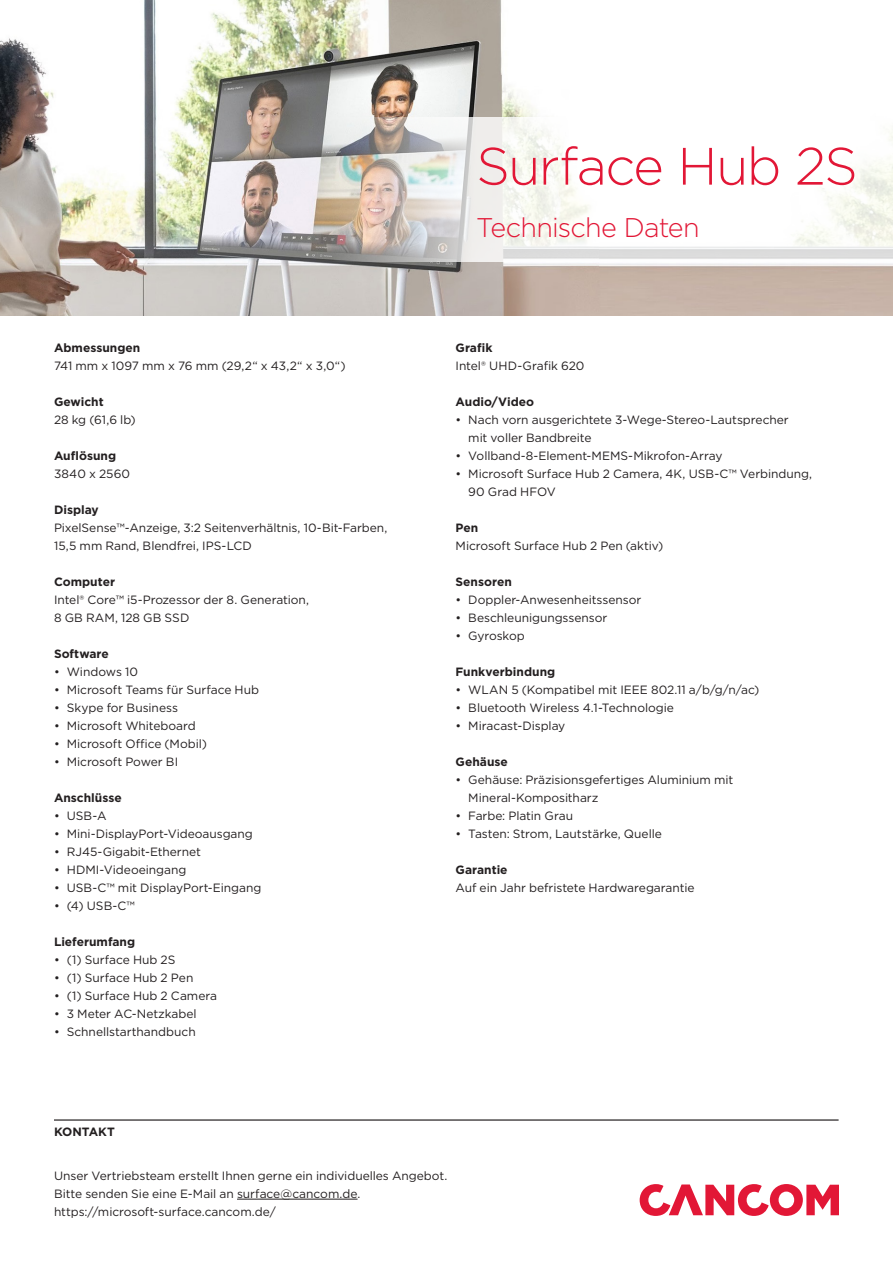
<style>
.page{position:relative;width:893px;height:1263px;background:#fff}
.page>*{position:absolute;margin:0;border:0;box-sizing:border-box;transform-origin:0 0}
.Headline_35pt{font:300 52.5px "Gotham";letter-spacing:-.03em;color:#e21736}
.Headline_35pt-2{font:300 27px "Gotham";letter-spacing:-.03em;color:#e21736}
.Fliesstext_ohneAbsat{font:12px/18px "Gotham";letter-spacing:-.005em;color:#231f20}
.Subheadline_8pt{font:700 12px "Gotham";color:#231f20}
.Tabelle_Headline_8pt{font:700 12px "Gotham";letter-spacing:-.005em;color:#231f20}
</style>
<div class="page">
<img style="left:0;top:0;width:893px;height:316px">
<svg style="left:332px;top:118px;width:561px;height:144px"></svg>
<svg style="left:640px;top:1184px;width:199px;height:32px"></svg>
<hr style="left:54px;top:1119px;width:785px;height:1px;background:#231f20">
<hr style="left:237px;top:1199px;width:121px;height:1px;background:#231f20">
<p class="Headline_35pt" style="left:476px;top:133px;width:383px">Surface Hub 2S</p>
<p class="Headline_35pt-2" style="left:476px;top:211px;width:225px">Technische Daten</p>
<p class="Subheadline_8pt" style="left:54px;top:340px;width:88px">Abmessungen</p>
<p class="Fliesstext_ohneAbsat" style="left:54px;top:356px;width:293px">741 mm x 1097 mm x 76 mm (29,2“ x 43,2“ x 3,0“)</p>
<p class="Subheadline_8pt" style="left:54px;top:394px;width:51px">Gewicht</p>
<p class="Fliesstext_ohneAbsat" style="left:54px;top:410px;width:83px">28 kg (61,6 lb)</p>
<p class="Subheadline_8pt" style="left:54px;top:448px;width:64px">Auflösung</p>
<p class="Fliesstext_ohneAbsat" style="left:54px;top:464px;width:78px">3840 x 2560</p>
<p class="Subheadline_8pt" style="left:54px;top:502px;width:46px">Display</p>
<p class="Fliesstext_ohneAbsat" style="left:54px;top:518px;width:335px">PixelSense™-Anzeige, 3:2 Seitenverhältnis, 10-Bit-Farben,<br>15,5 mm Rand, Blendfrei, IPS-LCD</p>
<p class="Subheadline_8pt" style="left:54px;top:574px;width:63px">Computer</p>
<p class="Fliesstext_ohneAbsat" style="left:54px;top:590px;width:257px">Intel® Core™ i5-Prozessor der 8. Generation,<br>8 GB RAM, 128 GB SSD</p>
<p class="Subheadline_8pt" style="left:54px;top:646px;width:56px">Software</p>
<p class="Fliesstext_ohneAbsat" style="left:54px;top:662px;width:86px">• Windows 10</p>
<p class="Fliesstext_ohneAbsat" style="left:54px;top:680px;width:207px">• Microsoft Teams für Surface Hub</p>
<p class="Fliesstext_ohneAbsat" style="left:54px;top:698px;width:125px">• Skype for Business</p>
<p class="Fliesstext_ohneAbsat" style="left:54px;top:716px;width:143px">• Microsoft Whiteboard</p>
<p class="Fliesstext_ohneAbsat" style="left:54px;top:734px;width:154px">• Microsoft Office (Mobil)</p>
<p class="Fliesstext_ohneAbsat" style="left:54px;top:752px;width:126px">• Microsoft Power BI</p>
<p class="Subheadline_8pt" style="left:54px;top:790px;width:69px">Anschlüsse</p>
<p class="Fliesstext_ohneAbsat" style="left:54px;top:806px;width:54px">• USB-A</p>
<p class="Fliesstext_ohneAbsat" style="left:54px;top:824px;width:200px">• Mini-DisplayPort-Videoausgang</p>
<p class="Fliesstext_ohneAbsat" style="left:54px;top:842px;width:148px">• RJ45-Gigabit-Ethernet</p>
<p class="Fliesstext_ohneAbsat" style="left:54px;top:860px;width:134px">• HDMI-Videoeingang</p>
<p class="Fliesstext_ohneAbsat" style="left:54px;top:878px;width:209px">• USB-C™ mit DisplayPort-Eingang</p>
<p class="Fliesstext_ohneAbsat" style="left:54px;top:896px;width:82px">• (4) USB-C™</p>
<p class="Subheadline_8pt" style="left:54px;top:934px;width:83px">Lieferumfang</p>
<p class="Fliesstext_ohneAbsat" style="left:54px;top:950px;width:123px">• (1) Surface Hub 2S</p>
<p class="Fliesstext_ohneAbsat" style="left:54px;top:968px;width:141px">• (1) Surface Hub 2 Pen</p>
<p class="Fliesstext_ohneAbsat" style="left:54px;top:986px;width:165px">• (1) Surface Hub 2 Camera</p>
<p class="Fliesstext_ohneAbsat" style="left:54px;top:1004px;width:144px">• 3 Meter AC-Netzkabel</p>
<p class="Fliesstext_ohneAbsat" style="left:54px;top:1022px;width:143px">• Schnellstarthandbuch</p>
<p class="Subheadline_8pt" style="left:456px;top:340px;width:38px">Grafik</p>
<p class="Fliesstext_ohneAbsat" style="left:456px;top:356px;width:130px">Intel® UHD-Grafik 620</p>
<p class="Subheadline_8pt" style="left:456px;top:394px;width:80px">Audio/Video</p>
<p class="Fliesstext_ohneAbsat" style="left:468px;top:410px;width:322px;text-indent:-13px">• Nach vorn ausgerichtete 3-Wege-Stereo-Lautsprecher mit voller Bandbreite</p>
<p class="Fliesstext_ohneAbsat" style="left:456px;top:446px;width:268px">• Vollband-8-Element-MEMS-Mikrofon-Array</p>
<p class="Fliesstext_ohneAbsat" style="left:468px;top:464px;width:345px;text-indent:-13px">• Microsoft Surface Hub 2 Camera, 4K, USB-C™ Verbindung,<br>90 Grad HFOV</p>
<p class="Subheadline_8pt" style="left:456px;top:520px;width:24px">Pen</p>
<p class="Fliesstext_ohneAbsat" style="left:456px;top:536px;width:209px">Microsoft Surface Hub 2 Pen (aktiv)</p>
<p class="Subheadline_8pt" style="left:456px;top:574px;width:58px">Sensoren</p>
<p class="Fliesstext_ohneAbsat" style="left:456px;top:590px;width:187px">• Doppler-Anwesenheitssensor</p>
<p class="Fliesstext_ohneAbsat" style="left:456px;top:608px;width:153px">• Beschleunigungssensor</p>
<p class="Fliesstext_ohneAbsat" style="left:456px;top:626px;width:71px">• Gyroskop</p>
<p class="Subheadline_8pt" style="left:456px;top:664px;width:101px">Funkverbindung</p>
<p class="Fliesstext_ohneAbsat" style="left:456px;top:680px;width:305px">• WLAN 5 (Kompatibel mit IEEE 802.11 a/b/g/n/ac)</p>
<p class="Fliesstext_ohneAbsat" style="left:456px;top:698px;width:220px">• Bluetooth Wireless 4.1-Technologie</p>
<p class="Fliesstext_ohneAbsat" style="left:456px;top:716px;width:111px">• Miracast-Display</p>
<p class="Subheadline_8pt" style="left:456px;top:754px;width:54px">Gehäuse</p>
<p class="Fliesstext_ohneAbsat" style="left:468px;top:770px;width:266px;text-indent:-13px">• Gehäuse: Präzisionsgefertiges Aluminium mit<br>Mineral-Kompositharz</p>
<p class="Fliesstext_ohneAbsat" style="left:456px;top:806px;width:119px">• Farbe: Platin Grau</p>
<p class="Fliesstext_ohneAbsat" style="left:456px;top:824px;width:208px">• Tasten: Strom, Lautstärke, Quelle</p>
<p class="Subheadline_8pt" style="left:456px;top:862px;width:54px">Garantie</p>
<p class="Fliesstext_ohneAbsat" style="left:456px;top:878px;width:241px">Auf ein Jahr befristete Hardwaregarantie</p>
<p class="Tabelle_Headline_8pt" style="left:54px;top:1123px;width:63px">KONTAKT</p>
<p class="Fliesstext_ohneAbsat" style="left:54px;top:1166px;width:395px">Unser Vertriebsteam erstellt Ihnen gerne ein individuelles Angebot.<br>Bitte senden Sie eine E-Mail an surface@cancom.de.</p>
<p class="Fliesstext_ohneAbsat" style="left:54px;top:1202px;width:223px">https://microsoft-surface.cancom.de/</p>
</div>
